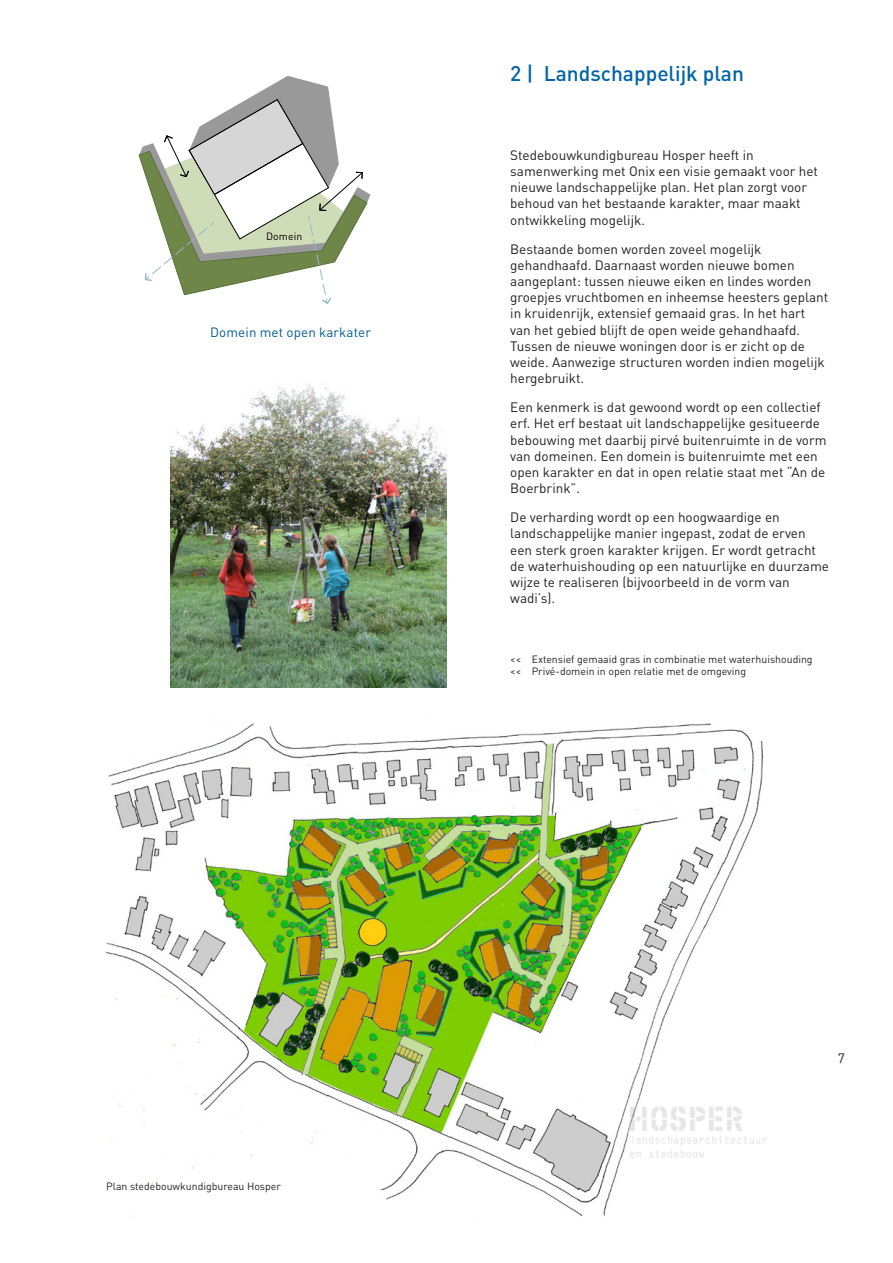
<style>
.page{position:relative;width:893px;height:1263px;background:#fff}
.page>*{position:absolute;margin:0;border:0;box-sizing:border-box;transform-origin:0 0}
._1__titel{font:500 21px "DIN";color:#0065a4}
.t1{font:13.5px/16.2px "DIN";color:#231f20}
.t2{font:13.35px "DIN";letter-spacing:.01em;color:#005c90}
._3__bijschrift_afbee{font:10.5px "DIN";color:#231f20}
.t3{font:10.5px "DIN";letter-spacing:.005em;color:#000}
</style>
<div class="page">
<img style="left:106px;top:723px;width:657px;height:495px">
<img style="left:171px;top:384px;width:275px;height:303px">
<img style="left:626px;top:1097px;width:141px;height:72px">
<svg style="left:139px;top:76px;width:232px;height:228px"></svg>
<p class="t3" style="left:266px;top:229px;width:37px">Domein</p>
<p class="t2" style="left:210px;top:323px;width:162px">Domein met open karkater</p>
<p class="_1__titel" style="left:510px;top:60px;width:235px">2 | Landschappelijk plan</p>
<p class="t1" style="left:510px;top:147px;width:309px">Stedebouwkundigbureau Hosper heeft in samenwerking met Onix een visie gemaakt voor het nieuwe landschappelijke plan. Het plan zorgt voor behoud van het bestaande karakter, maar maakt ontwikkeling mogelijk.</p>
<p class="t1" style="left:510px;top:240px;width:320px">Bestaande bomen worden zoveel mogelijk gehandhaafd. Daarnaast worden nieuwe bomen aangeplant: tussen nieuwe eiken en lindes worden groepjes vruchtbomen en inheemse heesters geplant in kruidenrijk, extensief gemaaid gras. In het hart van het gebied blijft de open weide gehandhaafd.<br>Tussen de nieuwe woningen door is er zicht op de weide. Aanwezige structuren worden indien mogelijk hergebruikt.</p>
<p class="t1" style="left:510px;top:399px;width:318px">Een kenmerk is dat gewoond wordt op een collectief erf. Het erf bestaat uit landschappelijke gesitueerde bebouwing met daarbij pirvé buitenruimte in de vorm van domeinen. Een domein is buitenruimte met een open karakter en dat in open relatie staat met “An de Boerbrink”.</p>
<p class="t1" style="left:510px;top:509px;width:320px">De verharding wordt op een hoogwaardige en landschappelijke manier ingepast, zodat de erven een sterk groen karakter krijgen. Er wordt getracht de waterhuishouding op een natuurlijke en duurzame wijze te realiseren (bijvoorbeeld in de vorm van wadi’s).</p>
<p class="_3__bijschrift_afbee" style="left:510px;top:652px;width:304px">&lt;&lt; Extensief gemaaid gras in combinatie met waterhuishouding</p>
<p class="_3__bijschrift_afbee" style="left:510px;top:665px;width:237px">&lt;&lt; Privé-domein in open relatie met de omgeving</p>
<p class="_3__bijschrift_afbee" style="left:106px;top:1180px;width:176px">Plan stedebouwkundigbureau Hosper</p>
<p class="t1" style="left:838px;top:1050px;width:9px">7</p>
</div>
